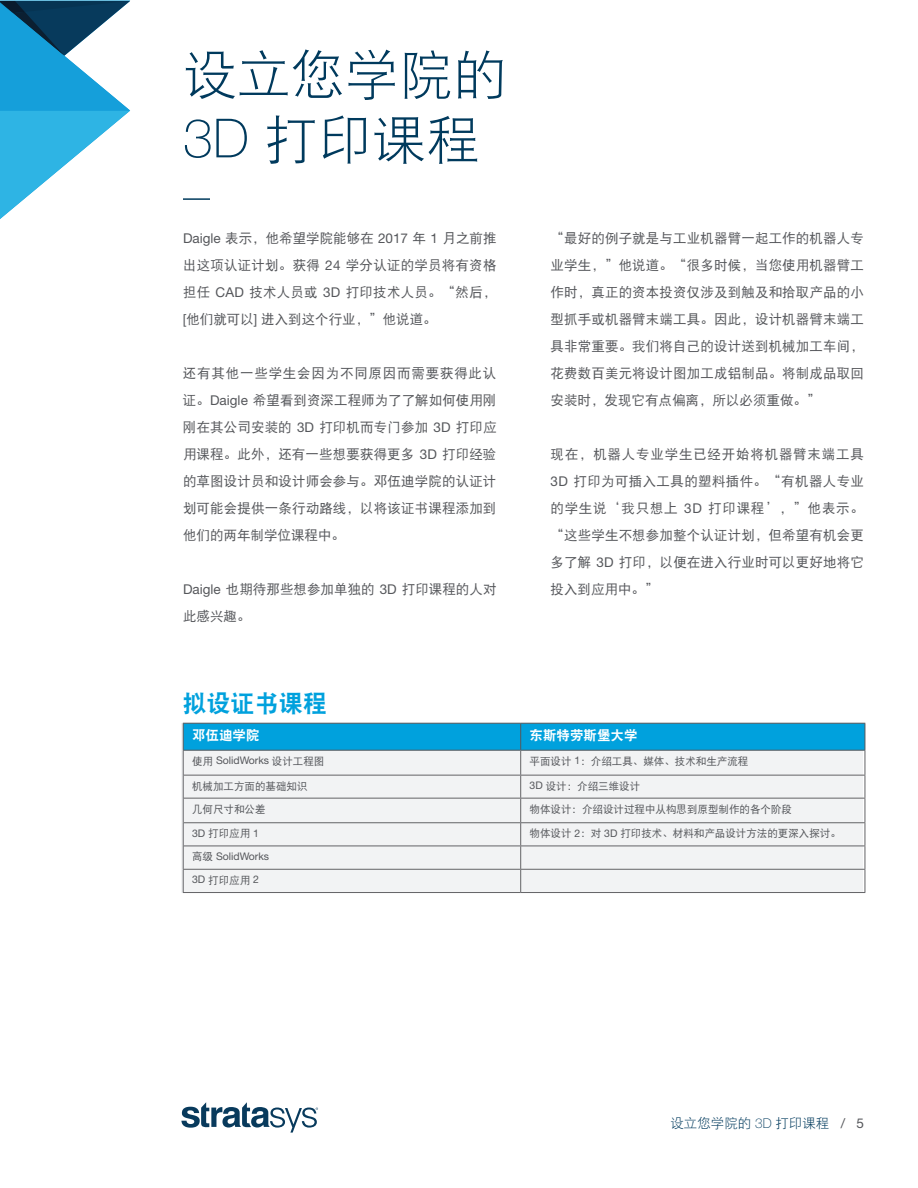
<style>
.page{position:relative;width:918px;height:1188px;background:#fff}
.page>*{position:absolute;margin:0;border:0;box-sizing:border-box;transform-origin:0 0}
.t1{font:54px/64.8px "DF Hei W3";color:#003a5d}
.t2{font:24px "DF Hei W9";color:#00a1dd}
.t3{font:13.5px/27px "DF Hei W5";letter-spacing:.01em;color:#55575b;text-align:justify}
.t4{font:13.5px "DF Hei W3";color:#003a5d}
.t5{font:13.5px "DF Hei W9";color:#fff}
.t6{font:10.5px "DF Hei W5";color:#55575b}
.t7{font:10.5px "Helvetica Neue LT Std";color:#55575b}
.s1{font-family:"Helvetica Neue LT Std";font-weight:100}
.s2{font-family:"Helvetica Neue LT Std"}
.s3{font-family:"DF Hei W5"}
.s4{font-family:"Helvetica Neue LT Std";color:#55575b}
</style>
<div class="page">
<hr style="left:183px;top:198px;width:27px;height:2px;background:#003a5d">
<svg style="left:181px;top:1102px;width:137px;height:31px"></svg>
<svg style="left:0;top:0;width:130px;height:219px"></svg>
<hr style="left:183px;top:892px;width:338px;height:1px;background:#636366">
<hr style="left:521px;top:892px;width:344px;height:1px;background:#636366">
<svg style="left:183px;top:723px;width:683px;height:169px"></svg>
<hr style="left:520px;top:846px;width:345px;height:1px;background:#636366">
<h1 class="t1" style="left:183px;top:42px;width:325px">设立您学院的<br><span class="s1">3D</span> 打印课程</h1>
<p class="t3" style="left:183px;top:225px;width:315px"><span class="s2">Daigle</span> 表示，他希望学院能够在 <span class="s2">2017</span> 年 <span class="s2">1</span> 月之前推出这项认证计划。获得 <span class="s2">24</span> 学分认证的学员将有资格担任 <span class="s2">CAD</span> 技术人员或 <span class="s2">3D</span> 打印技术人员。“然后，<span class="s2">[</span>他们就可以<span class="s2">]</span> 进入到这个行业，”他说道。</p>
<p class="t3" style="left:183px;top:360px;width:315px">还有其他一些学生会因为不同原因而需要获得此认证。<span class="s2">Daigle</span> 希望看到资深工程师为了了解如何使用刚刚在其公司安装的 <span class="s2">3D</span> 打印机而专门参加 <span class="s2">3D</span> 打印应用课程。此外，还有一些想要获得更多 <span class="s2">3D</span> 打印经验的草图设计员和设计师会参与。邓伍迪学院的认证计划可能会提供一条行动路线，以将该证书课程添加到他们的两年制学位课程中。</p>
<p class="t3" style="left:183px;top:576px;width:315px;line-height:26.5px"><span class="s2">Daigle</span> 也期待那些想参加单独的 <span class="s2">3D</span> 打印课程的人对此感兴趣。</p>
<h2 class="t2" style="left:183px;top:691px;width:145px">拟设证书课程</h2>
<p class="t3" style="left:551px;top:225px;width:315px">“最好的例子就是与工业机器臂一起工作的机器人专业学生，”他说道。“很多时候，当您使用机器臂工作时，真正的资本投资仅涉及到触及和拾取产品的小型抓手或机器臂末端工具。因此，设计机器臂末端工具非常重要。我们将自己的设计送到机械加工车间，花费数百美元将设计图加工成铝制品。将制成品取回安装时，发现它有点偏离，所以必须重做。”</p>
<p class="t3" style="left:550px;top:441px;width:315px">现在，机器人专业学生已经开始将机器臂末端工具<span class="s2">3D</span> 打印为可插入工具的塑料插件。“有机器人专业的学生说‘我只想上 <span class="s2">3D</span> 打印课程’，”他表示。“这些学生不想参加整个认证计划，但希望有机会更多了解 <span class="s2">3D</span> 打印，以便在进入行业时可以更好地将它投入到应用中。”</p>
<p class="t5" style="left:192px;top:729px;width:69px">邓伍迪学院</p>
<p class="t5" style="left:530px;top:729px;width:109px">东斯特劳斯堡大学</p>
<p class="t7" style="left:192px;top:754px;width:134px"><span class="s3">使用</span> SolidWorks <span class="s3">设计工程图</span></p>
<p class="t6" style="left:530px;top:756px;width:220px">平面设计 <span class="s2">1</span>：介绍工具、媒体、技术和生产流程</p>
<p class="t6" style="left:192px;top:781px;width:117px">机械加工方面的基础知识</p>
<p class="t6" style="left:530px;top:781px;width:112px"><span class="s2">3D</span> 设计：介绍三维设计</p>
<p class="t6" style="left:192px;top:804px;width:75px">几何尺寸和公差</p>
<p class="t6" style="left:530px;top:804px;width:264px">物体设计：介绍设计过程中从构思到原型制作的各个阶段</p>
<p class="t6" style="left:192px;top:828px;width:68px"><span class="s2">3D</span> 打印应用 <span class="s2">1</span></p>
<p class="t6" style="left:530px;top:828px;width:313px">物体设计 <span class="s2">2</span>：对 <span class="s2">3D</span> 打印技术、材料和产品设计方法的更深入探讨。</p>
<p class="t7" style="left:192px;top:850px;width:78px"><span class="s3">高级</span> SolidWorks</p>
<p class="t6" style="left:192px;top:875px;width:68px"><span class="s2">3D</span> 打印应用 <span class="s2">2</span></p>
<p class="t4" style="left:670px;top:1116px;width:195px">设立您学院的 <span class="s1">3D</span> 打印课程 <span class="s4">/ 5</span></p>
</div>
